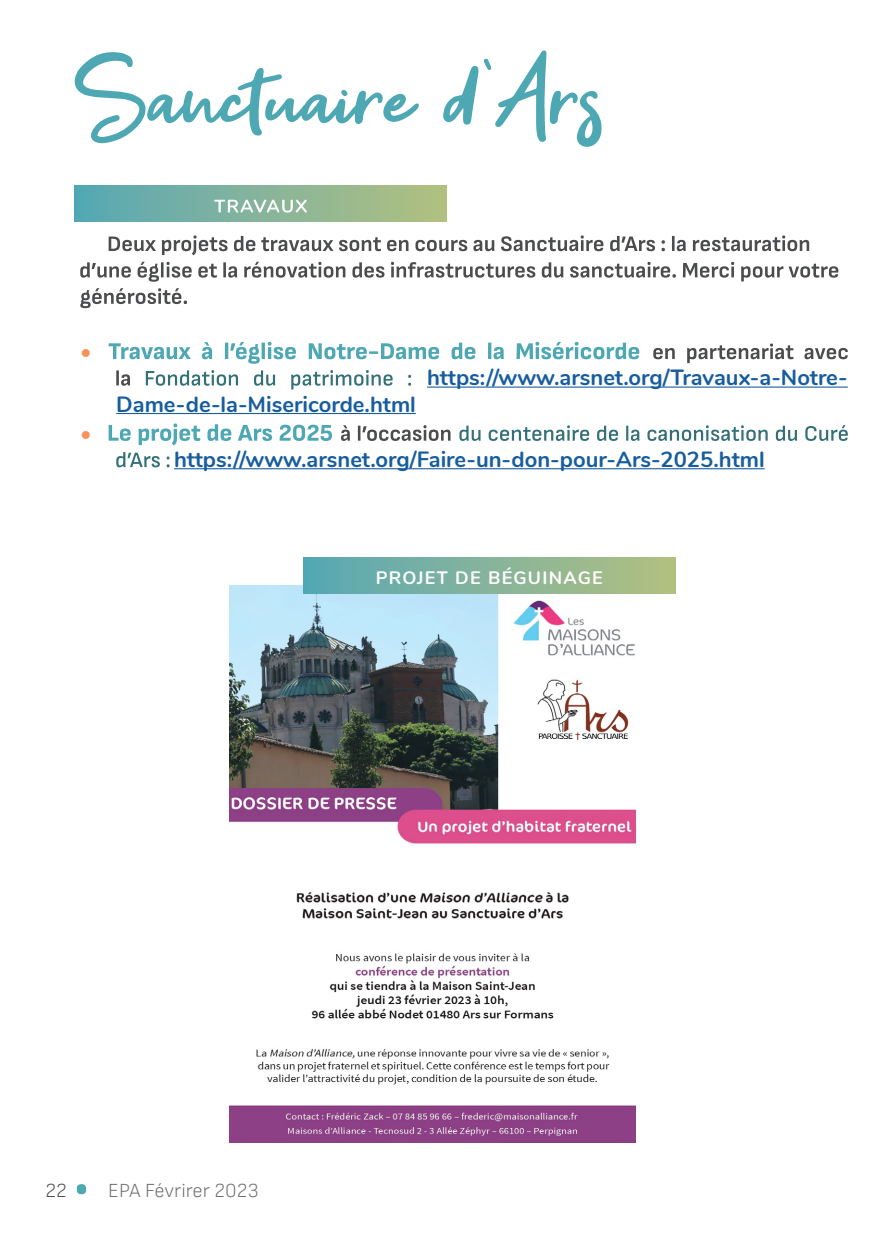
<style>
.page{position:relative;width:896px;height:1248px;background:#fff}
.page>*{position:absolute;margin:0;border:0;box-sizing:border-box;transform-origin:0 0}
.t1{font:700 22px "Nunito";color:#175d9e}
.t2{font:700 22px "Nunito";color:#f99257}
.t3{font:300 20px "Sofia Sans";color:#6c6d70}
.t4{font:700 18px "Nunito";letter-spacing:.07em;color:#fff}
.s1{color:#4b4c4d}
.s2{font-size:72px;color:#4ea8b4}
</style>
<div class="page">
<img style="left:230px;top:585px;width:405px;height:557px">
<svg style="left:74px;top:50px;width:528px;height:97px"></svg>
<div style="left:75px;top:185px;width:371px;height:36px;background:linear-gradient(to right,#57a8b6,#b3c080)"></div>
<svg style="left:214px;top:200px;width:93px;height:12px"></svg>
<div style="left:303px;top:557px;width:372px;height:36px;background:linear-gradient(to right,#56a8b5,#b3c080)"></div>
<hr style="left:427px;top:386px;width:421px;height:1px;background:#175d9e">
<hr style="left:116px;top:413px;width:300px;height:1px;background:#175d9e">
<hr style="left:174px;top:468px;width:590px;height:1px;background:#175d9e">
<svg style="left:109px;top:235px;width:700px;height:20px"></svg>
<svg style="left:80px;top:262px;width:758px;height:20px"></svg>
<svg style="left:80px;top:288px;width:107px;height:20px"></svg>
<svg style="left:109px;top:342px;width:530px;height:22px"></svg>
<svg style="left:653px;top:343px;width:195px;height:20px"></svg>
<svg style="left:116px;top:370px;width:14px;height:15px"></svg>
<svg style="left:146px;top:370px;width:265px;height:19px"></svg>
<svg style="left:109px;top:423px;width:223px;height:22px"></svg>
<svg style="left:341px;top:425px;width:109px;height:16px"></svg>
<svg style="left:459px;top:425px;width:389px;height:16px"></svg>
<svg style="left:116px;top:452px;width:53px;height:15px"></svg>
<p class="t2" style="left:80px;top:335px;width:13px">•</p>
<p class="t2" style="left:80px;top:417px;width:13px">•</p>
<p class="t1" style="left:116px;top:388px;width:301px">Dame-de-la-Misericorde.html</p>
<p class="t1" style="left:427px;top:361px;width:422px">https://www.arsnet.org/Travaux-a-Notre-</p>
<p class="t1" style="left:174px;top:443px;width:592px">https://www.arsnet.org/Faire-un-don-pour-Ars-2025.html</p>
<p class="t4" style="left:376px;top:564px;width:228px">PROJET DE BÉGUINAGE</p>
<p class="t3" style="left:45px;top:1178px;width:215px"><span class="s1">22</span> <span class="s2">•</span> EPA Févrirer 2023</p>
</div>
